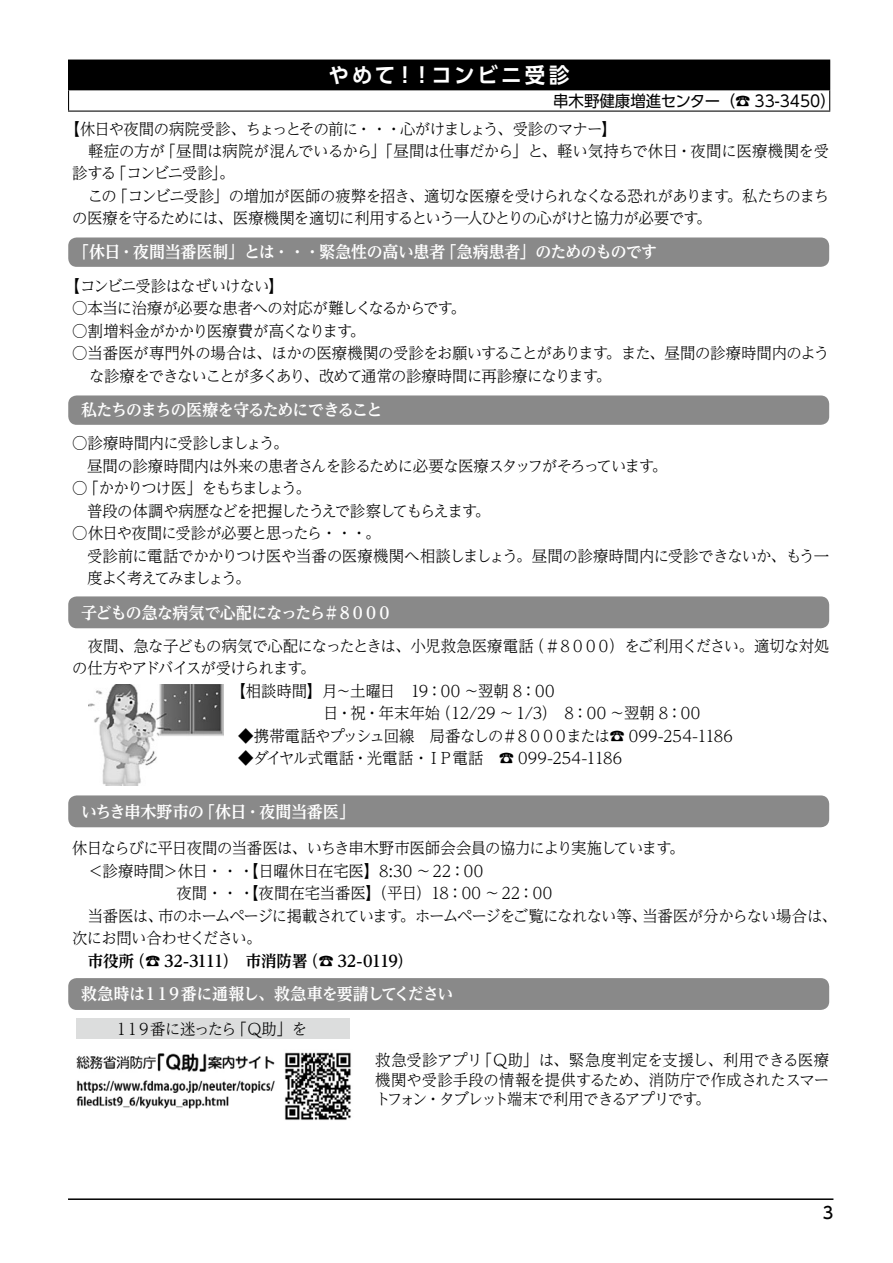
<style>
.page{position:relative;width:893px;height:1263px;background:#fff}
.page>*{position:absolute;margin:0;border:0;box-sizing:border-box;transform-origin:0 0}
.t1{font:700 21px "UD Shin Go Pr 6 De";letter-spacing:.16em;color:#fff}
.t2{font:700 16.5px "UD Reimin Pr 6";letter-spacing:-.02em;color:#fff}
.t3{font:700 16.5px "UD Reimin Pr 6";letter-spacing:-.065em;color:#fff}
.t4{font:700 16.5px "UD Reimin Pr 6";letter-spacing:-.04em;color:#fff}
.t5{font:700 16.5px "UD Reimin Pr 6";letter-spacing:-.06em;color:#fff}
.t6{font:700 16.5px "UD Reimin Pr 6";letter-spacing:-.015em;color:#fff}
.t7{font:500 16.5px "UD Shin Go Pr 6";color:#000}
.t8{font:300 15.9px/22.2px "UD Reimin Pr 6";letter-spacing:-.04em;color:#000}
.t9{font:300 15.9px "UD Reimin Pr 6";letter-spacing:-.005em;color:#000}
.t10{font:300 15.9px "UD Reimin Pr 6";letter-spacing:-.06em;color:#000}
.t11{font:300 15.9px "UD Reimin Pr 6";color:#000}
.t12{font:300 15.9px/22.5px "UD Reimin Pr 6";letter-spacing:-.085em;color:#000}
.t13{font:300 15.9px "UD Reimin Pr 6";letter-spacing:-.065em;color:#000}
.t14{font:700 15.9px "UD Reimin Pr 6";letter-spacing:-.015em;color:#000}
.t15{font:15.9px "UD Shin Go Pr 6";color:#000}
.t16{font:300 15.9px "UD Reimin Pr 6";letter-spacing:-.08em;color:#000}
.s1{font-family:"UD Shin Go Pr 6";font-weight:400}
</style>
<div class="page">
<hr style="left:68px;top:1198px;width:765px;height:2px;background:#000">
<div style="left:69px;top:60px;width:761px;height:30px;background:#000"></div>
<hr style="left:68px;top:60px;width:762px;height:1px;background:#000">
<svg style="left:68px;top:61px;width:1px;height:50px"></svg>
<svg style="left:829px;top:90px;width:1px;height:21px"></svg>
<hr style="left:68px;top:111px;width:762px;height:1px;background:#000">
<div style="left:77px;top:1019px;width:273px;height:20px;background:#dcdddd"></div>
<img style="left:76px;top:1052px;width:275px;height:68px">
<img style="left:89px;top:685px;width:134px;height:100px">
<div style="left:68px;top:237px;width:761px;height:30px;background:#898989;border-radius:9px"></div>
<div style="left:68px;top:395px;width:761px;height:30px;background:#898989;border-radius:9px"></div>
<div style="left:68px;top:596px;width:761px;height:32px;background:#898989;border-radius:9px"></div>
<div style="left:68px;top:795px;width:761px;height:32px;background:#898989;border-radius:9px"></div>
<div style="left:68px;top:978px;width:761px;height:32px;background:#898989;border-radius:9px"></div>
<h1 class="t1" style="left:329px;top:58px;width:242px">やめて！！コンビニ受診</h1>
<p class="t15" style="left:553px;top:88px;width:284px">串木野健康増進センター（☎ 33-3450）</p>
<p class="t8" style="left:72px;top:117px;width:758px;text-indent:-8px">【休日や夜間の病院受診、ちょっとその前に・・・心がけましょう、受診のマナー】<br>　軽症の方が「昼間は病院が混んでいるから」「昼間は仕事だから」と、軽い気持ちで休日・夜間に医療機関を受診する「コンビニ受診」。<br>　この「コンビニ受診」の増加が医師の疲弊を招き、適切な医療を受けられなくなる恐れがあります。私たちのまちの医療を守るためには、医療機関を適切に利用するという一人ひとりの心がけと協力が必要です。</p>
<p class="t2" style="left:73px;top:239px;width:586px">「休日・夜間当番医制」とは・・・緊急性の高い患者「急病患者」のためのものです</p>
<p class="t10" style="left:65px;top:273px;width:221px">【コンビニ受診はなぜいけない】</p>
<p class="t8" style="left:72px;top:296px;width:395px">○本当に治療が必要な患者への対応が難しくなるからです。</p>
<p class="t8" style="left:72px;top:319px;width:294px">○割増料金がかかり医療費が高くなります。</p>
<p class="t8" style="left:89px;top:341px;width:741px;text-indent:-17px">○当番医が専門外の場合は、ほかの医療機関の受診をお願いすることがあります。また、昼間の診療時間内のような診療をできないことが多くあり、改めて通常の診療時間に再診療になります。</p>
<p class="t5" style="left:81px;top:397px;width:303px">私たちのまちの医療を守るためにできること</p>
<p class="t8" style="left:87px;top:431px;width:582px;text-indent:-15px">○診療時間内に受診しましょう。<br>昼間の診療時間内は外来の患者さんを診るために必要な医療スタッフがそろっています。</p>
<p class="t12" style="left:87px;top:476px;width:405px;text-indent:-15px">○「かかりつけ医」をもちましょう。<br>普段の体調や病歴などを把握したうえで診察してもらえます。</p>
<p class="t8" style="left:87px;top:521px;width:743px;text-indent:-15px">○休日や夜間に受診が必要と思ったら・・・。<br>受診前に電話でかかりつけ医や当番の医療機関へ相談しましょう。昼間の診療時間内に受診できないか、もう一度よく考えてみましょう。</p>
<p class="t4" style="left:81px;top:599px;width:313px">子どもの急な病気で心配になったら＃８０００</p>
<p class="t8" style="left:72px;top:634px;width:758px">　夜間、急な子どもの病気で心配になったときは、小児救急医療電話（＃８０００）をご利用ください。適切な対処</p>
<p class="t8" style="left:72px;top:656px;width:245px">の仕方やアドバイスが受けられます。</p>
<p class="t9" style="left:230px;top:678px;width:325px">【相談時間】月～土曜日　19：00 ～翌朝 8：00</p>
<p class="t11" style="left:323px;top:700px;width:378px">日・祝・年末年始（12/29 ～1/3）　8：00 ～翌朝 8：00</p>
<p class="t13" style="left:238px;top:723px;width:496px">◆携帯電話やプッシュ回線　局番なしの＃８０００または<span class="s1">☎</span> 099-254-1186</p>
<p class="t11" style="left:238px;top:745px;width:385px">◆ダイヤル式電話・光電話・ＩＰ電話　<span class="s1">☎</span> 099-254-1186</p>
<p class="t6" style="left:81px;top:798px;width:275px">いちき串木野市の「休日・夜間当番医」</p>
<p class="t8" style="left:72px;top:836px;width:614px">休日ならびに平日夜間の当番医は、いちき串木野市医師会会員の協力により実施しています。</p>
<p class="t9" style="left:72px;top:858px;width:412px">　＜診療時間＞休日・・・【日曜休日在宅医】8:30 ～22：00</p>
<p class="t9" style="left:176px;top:880px;width:377px">夜間・・・【夜間在宅当番医】（平日）18：00 ～22：00</p>
<p class="t10" style="left:72px;top:903px;width:766px">　当番医は、市のホームページに掲載されています。ホームページをご覧になれない等、当番医が分からない場合は、</p>
<p class="t8" style="left:72px;top:926px;width:191px">次にお問い合わせください。</p>
<p class="t14" style="left:88px;top:948px;width:326px">市役所（☎ 32-3111）　市消防署（☎ 32-0119）</p>
<p class="t3" style="left:81px;top:980px;width:374px">救急時は１１９番に通報し、救急車を要請してください</p>
<p class="t16" style="left:83px;top:1016px;width:226px">　　１１９番に迷ったら「Ｑ助」を</p>
<p class="t8" style="left:375px;top:1050px;width:455px;line-height:19.5px;text-align:justify">救急受診アプリ「Ｑ助」は、緊急度判定を支援し、利用できる医療機関や受診手段の情報を提供するため、消防庁で作成されたスマートフォン・タブレット端末で利用できるアプリです。</p>
<p class="t7" style="left:823px;top:1199px;width:12px">3</p>
</div>
